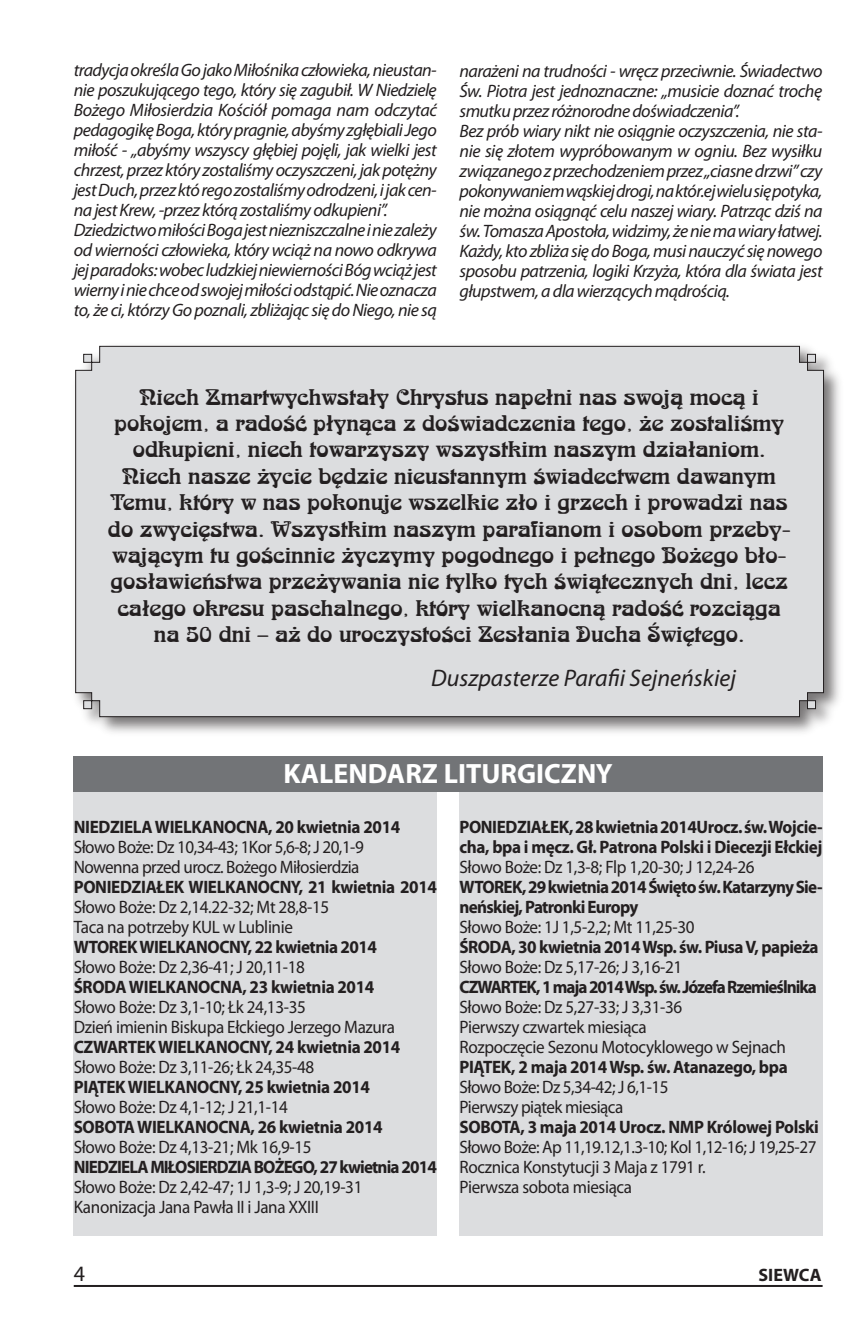
<style>
.page{position:relative;width:868px;height:1338px;background:#fff}
.page>*{position:absolute;margin:0;border:0;box-sizing:border-box;transform-origin:0 0}
.t1{font:700 28px "Myriad Pro";color:#fff}
.t2{font:italic 24px "Myriad Pro";color:#231f20}
.t3{font:22px/26.4px "Arabia";color:#231f20;text-align:center}
.t4{font:italic 18px/20px "Myriad Pro";letter-spacing:-.03em;color:#231f20}
.t5{font:18px/20px "Myriad Pro";letter-spacing:-.02em;color:#231f20;scale:.95 1}
.t6{font:700 18px/20px "Myriad Pro";letter-spacing:-.02em;color:#231f20;scale:.95 1}
.t7{font:700 18px/20px "Myriad Pro";letter-spacing:-.04em;color:#231f20;scale:.95 1}
.t8{font:700 18px "Myriad Pro";letter-spacing:-.06em;color:#231f20;scale:.95 1}
.t9{font:700 18px "Myriad Pro";letter-spacing:-.05em;color:#231f20;scale:.95 1}
.t10{font:700 18px "Myriad Pro";letter-spacing:-.02em;color:#231f20}
</style>
<div class="page">
<hr style="left:74px;top:1285px;width:748px;height:2px;background:#231f20">
<div style="left:459px;top:792px;width:363px;height:444px;background:#dcdddf"></div>
<div style="left:73px;top:792px;width:364px;height:444px;background:#dcdddf"></div>
<div style="left:399px;top:757px;width:423px;height:35px;background:#727477"></div>
<div style="left:74px;top:757px;width:363px;height:35px;background:#727477"></div>
<div style="left:71px;top:341px;width:772px;height:396px;background:#231f20;opacity:.61"></div>
<div style="left:75px;top:345px;width:749px;height:373px;background:#dcdddf"></div>
<p class="t4" style="left:74px;top:59px;width:365px">tradycja określa Go jako Miłośnika człowieka, nieustan&shy;nie poszukującego tego, który się zagubił. W Niedzielę Bożego Miłosierdzia Kościół pomaga nam odczytać pedagogikę Boga, który pragnie, abyśmy zgłębiali Jego miłość - „abyśmy wszyscy głębiej pojęli, jak wielki jest chrzest, przez który zostaliśmy oczyszczeni, jak potężny jest Duch, przez któ rego zostaliśmy odrodzeni, i jak cen&shy;na jest Krew, -przez którą zostaliśmy odkupieni”.<br>Dziedzictwo miłości Boga jest niezniszczalne i nie zależy od wierności człowieka, który wciąż na nowo odkrywa jej paradoks: wobec ludzkiej niewierności Bóg wciąż jest wierny i nie chce od swojej miłości odstąpić. Nie oznacza to, że ci, którzy Go poznali, zbliżając się do Niego, nie są</p>
<p class="t4" style="left:459px;top:61px;width:364px">narażeni na trudności - wręcz przeciwnie. Świadectwo Św. Piotra jest jednoznaczne: „musicie doznać trochę smutku przez różnorodne doświadczenia”.<br>Bez prób wiary nikt nie osiągnie oczyszczenia, nie sta&shy;nie się złotem wypróbowanym w ogniu. Bez wysiłku związanego z przechodzeniem przez „ciasne drzwi” czy pokonywaniem wąskiej drogi, na któr.ej wielu się potyka, nie można osiągnąć celu naszej wiary. Patrząc dziś na św. Tomasza Apostoła, widzimy, że nie ma wiary łatwej.<br>Każdy, kto zbliża się do Boga, musi nauczyć się nowego sposobu patrzenia, logiki Krzyża, która dla świata jest głupstwem, a dla wierzących mądrością.</p>
<p class="t3" style="left:108px;top:384px;width:684px">Niech Zmartwychwstały Chrystus napełni nas swoją mocą i pokojem, a radość płynąca z doświadczenia tego, że zostaliśmy odkupieni, niech towarzyszy wszystkim naszym działaniom.<br>Niech nasze życie będzie nieustannym świadectwem dawanym Temu, który w nas pokonuje wszelkie zło i grzech i prowadzi nas do zwycięstwa. Wszystkim naszym parafianom i osobom przeby&shy;wającym tu gościnnie życzymy pogodnego i pełnego Bożego bło&shy;gosławieństwa przeżywania nie tylko tych świątecznych dni, lecz całego okresu paschalnego, który wielkanocną radość rozciąga na 50 dni – aż do uroczystości Zesłania Ducha Świętego.</p>
<h2 class="t2" style="left:431px;top:663px;width:306px">Duszpasterze Parafii Sejneńskiej</h2>
<h1 class="t1" style="left:283px;top:756px;width:331px">KALENDARZ LITURGICZNY</h1>
<p class="t6" style="left:74px;top:816px;width:345px">NIEDZIELA WIELKANOCNA, 20 kwietnia 2014</p>
<p class="t5" style="left:74px;top:837px;width:307px">Słowo Boże: Dz 10,34-43; 1Kor 5,6-8; J 20,1-9<br>Nowenna przed urocz. Bożego Miłosierdzia</p>
<p class="t6" style="left:74px;top:876px;width:384px">PONIEDZIAŁEK WIELKANOCNY, 21 kwietnia 2014</p>
<p class="t5" style="left:74px;top:897px;width:270px">Słowo Boże: Dz 2,14.22-32; Mt 28,8-15<br>Taca na potrzeby KUL w Lublinie</p>
<p class="t6" style="left:74px;top:936px;width:320px">WTOREK WIELKANOCNY, 22 kwietnia 2014</p>
<p class="t5" style="left:74px;top:957px;width:245px">Słowo Boże: Dz 2,36-41; J 20,11-18</p>
<p class="t6" style="left:74px;top:976px;width:318px">ŚRODA WIELKANOCNA, 23 kwietnia 2014</p>
<p class="t5" style="left:74px;top:997px;width:340px">Słowo Boże: Dz 3,1-10; Łk 24,13-35<br>Dzień imienin Biskupa Ełckiego Jerzego Mazura</p>
<p class="t6" style="left:74px;top:1036px;width:345px">CZWARTEK WIELKANOCNY, 24 kwietnia 2014</p>
<p class="t5" style="left:74px;top:1057px;width:255px">Słowo Boże: Dz 3,11-26; Łk 24,35-48</p>
<p class="t6" style="left:74px;top:1076px;width:313px">PIĄTEK WIELKANOCNY, 25 kwietnia 2014</p>
<p class="t5" style="left:74px;top:1097px;width:227px">Słowo Boże: Dz 4,1-12; J 21,1-14</p>
<p class="t6" style="left:74px;top:1116px;width:326px">SOBOTA WIELKANOCNA, 26 kwietnia 2014</p>
<p class="t5" style="left:74px;top:1137px;width:252px">Słowo Boże: Dz 4,13-21; Mk 16,9-15</p>
<p class="t9" style="left:74px;top:1155px;width:383px">NIEDZIELA MIŁOSIERDZIA BOŻEGO, 27 kwietnia 2014</p>
<p class="t5" style="left:74px;top:1177px;width:305px">Słowo Boże: Dz 2,42-47; 1J 1,3-9; J 20,19-31<br>Kanonizacja Jana Pawła II i Jana XXIII</p>
<p class="t6" style="left:459px;top:816px;width:383px">PONIEDZIAŁEK, 28 kwietnia 2014Urocz. św. Wojcie&shy;cha, bpa i męcz. Gł. Patrona Polski i Diecezji Ełckiej</p>
<p class="t5" style="left:459px;top:857px;width:312px">Słowo Boże: Dz 1,3-8; Flp 1,20-30; J 12,24-26</p>
<p class="t7" style="left:459px;top:876px;width:383px">WTOREK, 29 kwietnia 2014 Święto św. Katarzyny Sie&shy;neńskiej, Patronki Europy</p>
<p class="t5" style="left:459px;top:917px;width:249px">Słowo Boże: 1J 1,5-2,2; Mt 11,25-30</p>
<p class="t6" style="left:459px;top:936px;width:379px">ŚRODA, 30 kwietnia 2014 Wsp. św. Piusa V, papieża</p>
<p class="t5" style="left:459px;top:957px;width:236px">Słowo Boże: Dz 5,17-26; J 3,16-21</p>
<p class="t8" style="left:459px;top:975px;width:377px">CZWARTEK, 1 maja 2014 Wsp. św. Józefa Rzemieślnika</p>
<p class="t5" style="left:459px;top:997px;width:345px">Słowo Boże: Dz 5,27-33; J 3,31-36<br>Pierwszy czwartek miesiąca<br>Rozpoczęcie Sezonu Motocyklowego w Sejnach</p>
<p class="t6" style="left:459px;top:1056px;width:347px">PIĄTEK, 2 maja 2014 Wsp. św. Atanazego, bpa</p>
<p class="t5" style="left:459px;top:1077px;width:221px">Słowo Boże: Dz 5,34-42; J 6,1-15<br>Pierwszy piątek miesiąca</p>
<p class="t6" style="left:459px;top:1116px;width:380px">SOBOTA, 3 maja 2014 Urocz. NMP Królowej Polski</p>
<p class="t5" style="left:459px;top:1137px;width:377px">Słowo Boże: Ap 11,19.12,1.3-10; Kol 1,12-16; J 19,25-27<br>Rocznica Konstytucji 3 Maja z 1791 r.<br>Pierwsza sobota miesiąca</p>
<p class="t10" style="left:758px;top:1263px;width:65px">SIEWCA</p>
</div>
